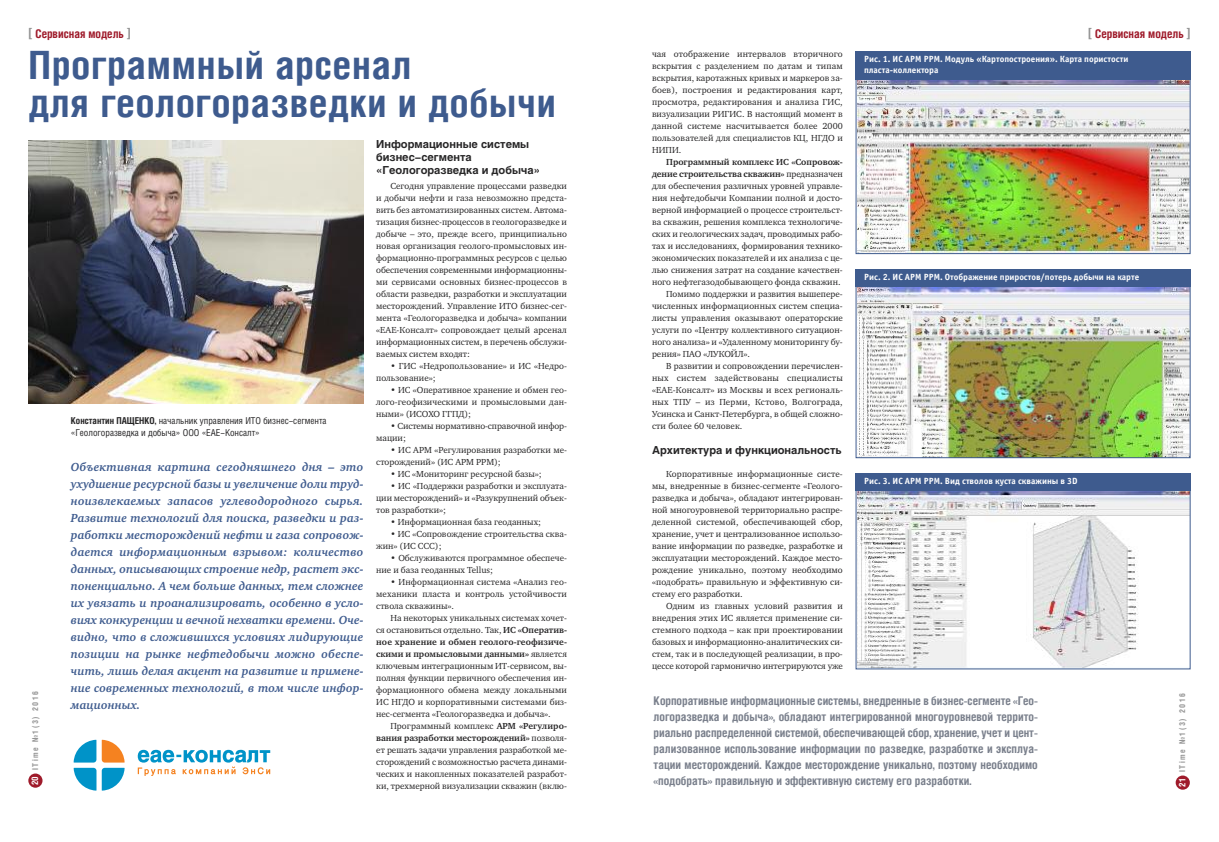
<style>
.page{position:relative;width:1219px;height:842px;background:#fff}
.page>*{position:absolute;margin:0;border:0;box-sizing:border-box;transform-origin:0 0}
.t1{font:700 39px/38px "Helios Cond";letter-spacing:.02em;color:#3e5b8e;scale:1.04 1}
.t2{font:italic 700 12px/17px "Charter C";letter-spacing:.01em;color:#3e5b8e;text-align:justify}
.t3{font:700 12px/16px "Helios Cond";color:#7a808c;text-align:justify}
.t4{font:700 12px "Helios Cond";color:#9f1b2b}
.t5{font:700 11px/13px "Helios";color:#272627}
.t6{font:9.5px/12px "Helios Cond";color:#272627}
.t7{font:9px/12px "Charter C";color:#272627;text-align:justify}
.t8{font:700 9px/11px "Officina Sans C";color:#fff}
.t9{font:9px "Charter C";letter-spacing:.02em;color:#272627}
.t10{font:700 9px "Charter C";color:#272627}
.t11{font:700 9px "Helios Cond";color:#fff}
.t12{font:700 8px "Helios Cond";letter-spacing:.2em;color:#939393}
.s1{font-size:14px;color:#939393}
.s2{font-weight:700}
.s3{font-weight:400}
.s4{font-size:9px;color:#fff}
</style>
<div class="page">
<div style="left:28px;top:773px;width:15px;height:15px;background:#9f1b2b;border-radius:50%"></div>
<div style="left:1176px;top:775px;width:14px;height:15px;background:#9f1b2b;border-radius:50%"></div>
<img style="left:28px;top:141px;width:335px;height:263px">
<img style="left:857px;top:79px;width:332px;height:173px">
<div style="left:855px;top:51px;width:336px;height:28px;background:#3e5b8e"></div>
<img style="left:857px;top:287px;width:332px;height:169px">
<div style="left:855px;top:271px;width:336px;height:187px;border:1px solid #3e5b8e"></div>
<div style="left:855px;top:270px;width:336px;height:17px;background:#3e5b8e"></div>
<img style="left:858px;top:491px;width:331px;height:176px">
<div style="left:855px;top:474px;width:336px;height:17px;background:#3e5b8e"></div>
<svg style="left:102px;top:740px;width:23px;height:22px"></svg>
<svg style="left:74px;top:740px;width:22px;height:22px"></svg>
<svg style="left:102px;top:768px;width:23px;height:23px"></svg>
<svg style="left:74px;top:768px;width:22px;height:23px"></svg>
<svg style="left:138px;top:750px;width:132px;height:26px"></svg>
<h2 class="t4" style="left:28px;top:30px;width:104px"><span class="s1">[</span> Сервисная модель <span class="s1">]</span></h2>
<h1 class="t1" style="left:28px;top:49px;width:509px">Программный арсенал<br>для геологоразведки и добычи</h1>
<p class="t12" style="left:32px;top:770px;width:81px;rotate:-90deg">ITime №1(3) 2016</p>
<p class="t11" style="left:32px;top:785px;width:10px;rotate:-90deg">20</p>
<p class="t6" style="left:71px;top:415px;width:257px"><span class="s2">Константин ПАЩЕНКО,</span> начальник управления ИТО бизнес-сегмента «Геологоразведка и добыча» ООО «ЕАЕ-Консалт»</p>
<p class="t2" style="left:71px;top:459px;width:294px">Объективная картина сегодняшнего дня – это ухудшение ресурсной базы и увеличение доли труд&shy;ноизвлекаемых запасов углеводородного сырья.<br>Развитие технологий для поиска, разведки и раз&shy;работки месторождений нефти и газа сопровож&shy;дается информационным взрывом: количество данных, описывающих строение недр, растет экс&shy;поненциально. А чем больше данных, тем сложнее их увязать и проанализировать, особенно в усло&shy;виях конкуренции и вечной нехватки времени. Оче&shy;видно, что в сложившихся условиях лидирующие позиции на рынке нефтедобычи можно обеспе&shy;чить, лишь делая акцент на развитие и примене&shy;ние современных технологий, в том числе инфор&shy;мационных.</p>
<p class="t5" style="left:376px;top:139px;width:165px">Информационные системы бизнес-сегмента «Геологоразведка и добыча»</p>
<p class="t7" style="left:376px;top:181px;width:192px;text-indent:14px">Сегодня управление процессами разведки и добычи нефти и газа невозможно предста&shy;вить без автоматизированных систем. Автома&shy;тизация бизнес-процессов в геологоразведке и добыче – это, прежде всего, принципиально новая организация геолого-промысловых ин&shy;формационно-программных ресурсов с целью обеспечения современными информационны&shy;ми сервисами основных бизнес-процессов в области разведки, разработки и эксплуатации месторождений. Управление ИТО бизнес-сег&shy;мента «Геологоразведка и добыча» компании «ЕАЕ-Консалт» сопровождает целый арсенал информационных систем, в перечень обслужи&shy;ваемых систем входят:</p>
<p class="t7" style="left:376px;top:361px;width:192px;text-indent:14px">• ГИС «Недропользование» и ИС «Недро&shy;пользование»;</p>
<p class="t7" style="left:376px;top:385px;width:192px;text-indent:14px">• ИС «Оперативное хранение и обмен гео&shy;лого-геофизическими и промысловыми дан&shy;ными» (ИСОХО ГГПД);</p>
<p class="t7" style="left:376px;top:421px;width:192px;text-indent:14px">• Системы нормативно-справочной инфор&shy;мации;</p>
<p class="t7" style="left:376px;top:445px;width:192px;text-indent:14px">• ИС АРМ «Регулирования разработки ме&shy;сторождений» (ИС АРМ РРМ);</p>
<p class="t7" style="left:390px;top:469px;width:153px">• ИС «Мониторинг ресурсной базы»;</p>
<p class="t7" style="left:376px;top:481px;width:192px;text-indent:14px">• ИС «Поддержки разработки и эксплуата&shy;ции месторождений» и «Разукрупнений объек&shy;тов разработки»;</p>
<p class="t7" style="left:390px;top:517px;width:152px">• Информационная база геоданных;</p>
<p class="t7" style="left:376px;top:529px;width:192px;text-indent:14px">• ИС «Сопровождение строительства сква&shy;жин» (ИС ССС);</p>
<p class="t7" style="left:376px;top:553px;width:192px;text-indent:14px">• Обслуживаются программное обеспече&shy;ние и база геоданных Tellus;</p>
<p class="t7" style="left:376px;top:577px;width:192px;text-indent:14px">• Информационная система «Анализ гео&shy;механики пласта и контроль устойчивости ствола скважины».</p>
<p class="t7" style="left:376px;top:613px;width:192px;text-indent:14px">На некоторых уникальных системах хочет&shy;ся остановиться отдельно. Так, <span class="s2">ИС «Оператив&shy;ное хранение и обмен геолого-геофизиче&shy;скими и промысловыми данными»</span> является ключевым интеграционным ИТ-сервисом, вы&shy;полняя функции первичного обеспечения ин&shy;формационного обмена между локальными ИС НГДО и корпоративными системами биз&shy;нес-сегмента «Геологоразведка и добыча».</p>
<p class="t7" style="left:376px;top:721px;width:192px;text-indent:14px">Программный комплекс <span class="s2">АРМ «Регулиро&shy;вания разработки месторождений»</span> позволя&shy;ет решать задачи управления разработкой ме&shy;сторождений с возможностью расчета динами&shy;ческих и накопленных показателей разработ&shy;ки, трехмерной визуализации скважин (вклю-</p>
<p class="t7" style="left:652px;top:49px;width:192px">чая отображение интервалов вторичного вскрытия с разделением по датам и типам вскрытия, каротажных кривых и маркеров за&shy;боев), построения и редактирования карт, просмотра, редактирования и анализа ГИС, визуализации РИГИС. В настоящий момент в данной системе насчитывается более 2000 пользователей для специалистов КЦ, НГДО и НИПИ.</p>
<p class="t10" style="left:666px;top:159px;width:178px">Программный комплекс ИС «Сопровож-</p>
<p class="t10" style="left:652px;top:171px;width:192px">дение строительства скважин» <span class="s3">предназначен</span></p>
<p class="t7" style="left:652px;top:181px;width:192px">для обеспечения различных уровней управле-</p>
<p class="t7" style="left:652px;top:193px;width:192px">ния нефтедобычи Компании полной и досто-</p>
<p class="t7" style="left:652px;top:205px;width:192px">верной информацией о процессе строительст-</p>
<p class="t7" style="left:652px;top:217px;width:192px">ва скважин, решения комплекса технологиче-</p>
<p class="t7" style="left:652px;top:229px;width:192px">ских и геологических задач, проводимых рабо-</p>
<p class="t7" style="left:652px;top:241px;width:192px">тах и исследованиях, формирования технико-</p>
<p class="t7" style="left:652px;top:253px;width:192px">экономических показателей и их анализа с це-</p>
<p class="t7" style="left:652px;top:265px;width:192px">лью снижения затрат на создание качествен-</p>
<p class="t7" style="left:652px;top:277px;width:190px">ного нефтегазодобывающего фонда скважин.</p>
<p class="t7" style="left:666px;top:289px;width:178px">Помимо поддержки и развития вышепере-</p>
<p class="t7" style="left:652px;top:301px;width:192px">численных информационных систем специа-</p>
<p class="t7" style="left:652px;top:313px;width:192px">листы управления оказывают операторские</p>
<p class="t7" style="left:652px;top:325px;width:192px">услуги по «Центру коллективного ситуацион-</p>
<p class="t7" style="left:652px;top:337px;width:192px">ного анализа» и «Удаленному мониторингу бу-</p>
<p class="t7" style="left:652px;top:349px;width:99px">рения» ПАО «ЛУКОЙЛ».</p>
<p class="t7" style="left:666px;top:361px;width:178px">В развитии и сопровождении перечислен-</p>
<p class="t9" style="left:652px;top:375px;width:192px">ных систем задействованы специалисты</p>
<p class="t9" style="left:652px;top:387px;width:192px">«ЕАЕ-Консалт» из Москвы и всех региональ-</p>
<p class="t9" style="left:652px;top:399px;width:192px">ных ТПУ – из Перми, Кстово, Волгограда,</p>
<p class="t7" style="left:652px;top:409px;width:192px">Усинска и Санкт-Петербурга, в общей сложно-</p>
<p class="t7" style="left:652px;top:421px;width:92px">сти более 60 человек.</p>
<p class="t5" style="left:652px;top:445px;width:191px">Архитектура и функциональность</p>
<p class="t7" style="left:652px;top:469px;width:192px;text-indent:14px">Корпоративные информационные систе&shy;мы, внедренные в бизнес-сегменте «Геолого&shy;разведка и добыча», обладают интегрирован&shy;ной многоуровневой территориально распре&shy;деленной системой, обеспечивающей сбор, хранение, учет и централизованное использо&shy;вание информации по разведке, разработке и эксплуатации месторождений. Каждое место&shy;рождение уникально, поэтому необходимо «подобрать» правильную и эффективную си&shy;стему его разработки.</p>
<p class="t7" style="left:652px;top:601px;width:192px;text-indent:14px">Одним из главных условий развития и внедрения этих ИС является применение си&shy;стемного подхода – как при проектировании базовых и информационно-аналитических си&shy;стем, так и в последующей реализации, в про&shy;цессе которой гармонично интегрируются уже</p>
<h2 class="t4" style="left:1088px;top:30px;width:104px"><span class="s1">[</span> Сервисная модель <span class="s1">]</span></h2>
<p class="t8" style="left:864px;top:53px;width:266px">Рис. 1. ИС АРМ РРМ. Модуль «Картопостроения». Карта пористости пласта-коллектора</p>
<p class="t8" style="left:864px;top:272px;width:277px">Рис. 2. ИС АРМ РРМ. Отображение приростов/потерь добычи на карте</p>
<p class="t8" style="left:864px;top:476px;width:215px">Рис. 3. ИС АРМ РРМ. Вид стволов куста скважины в 3D</p>
<p class="t3" style="left:654px;top:694px;width:386px">Корпоративные информационные системы, внедренные в бизнес-сегменте «Гео&shy;логоразведка и добыча», обладают интегрированной многоуровневой террито&shy;риально распределенной системой, обеспечивающей сбор, хранение, учет и цент&shy;рализованное использование информации по разведке, разработке и эксплуа&shy;тации месторождений. Каждое месторождение уникально, поэтому необходимо «подобрать» правильную и эффективную систему его разработки.</p>
<p class="t12" style="left:1179px;top:787px;width:95px;rotate:-90deg"><span class="s4">21</span> ITime №1(3) 2016</p>
</div>
